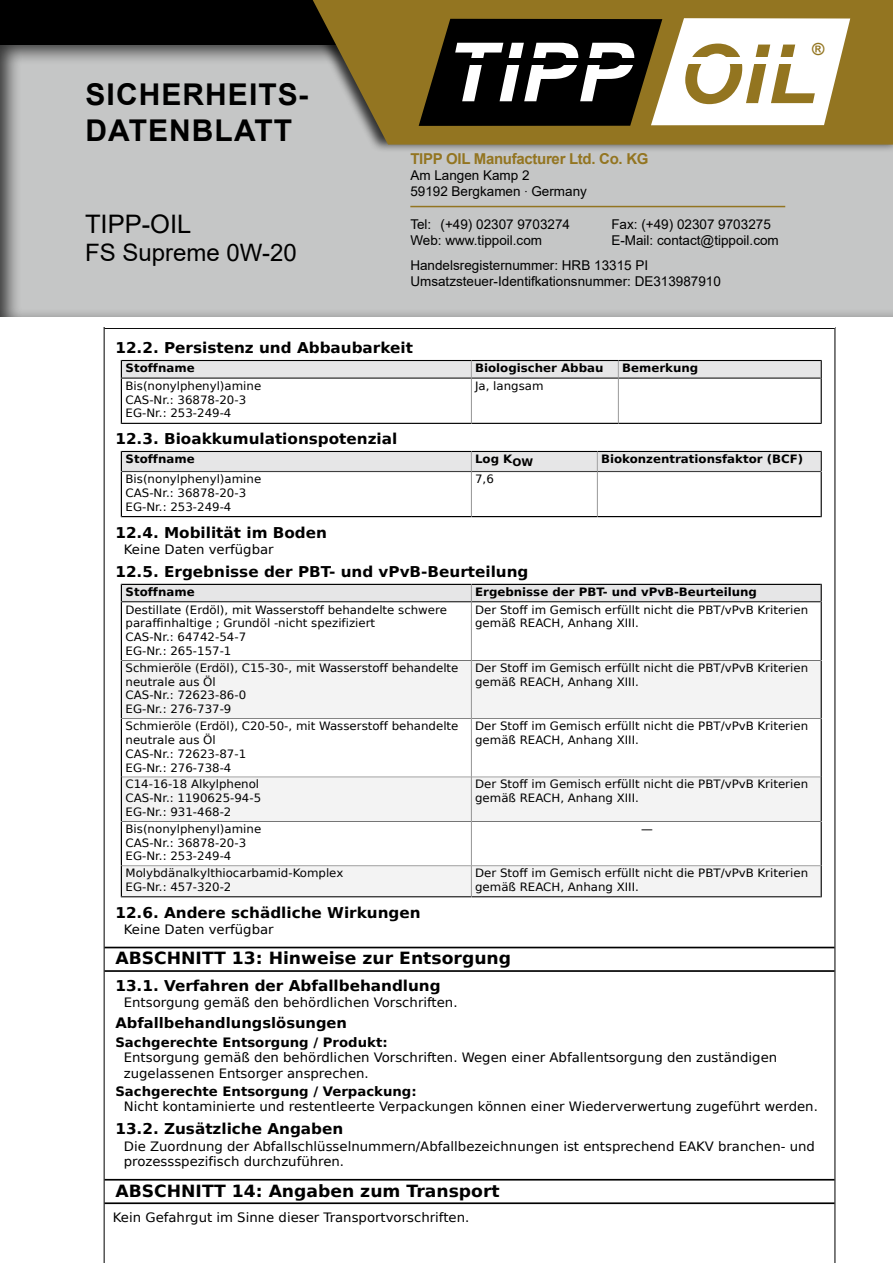
<style>
.page{position:relative;width:893px;height:1263px;background:#fff}
.page>*{position:absolute;margin:0;border:0;box-sizing:border-box;transform-origin:0 0}
.t1{font:italic 700 81.75px "Arial";letter-spacing:.015em;color:#fff}
.t2{font:700 30px/36px "Arial";letter-spacing:.035em;color:#000}
.t3{font:25.5px "Arial";color:#000}
.t4{font:24px "Arial";color:#000}
.t5{font:700 16.8px "DejaVu Sans";color:#000}
.t6{font:700 16.65px "Arial";color:#937520}
.t7{font:700 15px "Arial";letter-spacing:-.02em;color:#937521}
.t8{font:700 14.85px "DejaVu Sans";color:#000}
.t9{font:700 14.4px "DejaVu Sans";color:#000}
.t10{font:13.5px/16.2px "Arial";color:#000}
.t11{font:12.9px/15.6px "DejaVu Sans";color:#000}
.t12{font:11.55px/13.8px "DejaVu Sans";color:#000}
.t13{font:700 11.55px "DejaVu Sans";color:#000}
.s1{font-weight:400}
.s2{color:#937520}
.s3{font-family:"Helvetica Neue LT Std";font-weight:100;font-stretch:condensed}
.s4{font-weight:700}
</style>
<div class="page">
<div style="left:0;top:43px;width:893px;height:276px;background:#000;opacity:.75"></div>
<div style="left:0;top:0;width:893px;height:45px;background:#000"></div>
<div style="left:292px;top:0;width:601px;height:153px;background:#000;opacity:.75"></div>
<svg style="left:308px;top:0;width:585px;height:145px;background:#937a34"></svg>
<svg style="left:419px;top:18px;width:431px;height:108px"></svg>
<div style="left:445px;top:43px;width:184px;height:76px;background:#000"></div>
<div style="left:469px;top:58px;width:170px;height:6px;background:#000"></div>
<div style="left:685px;top:58px;width:109px;height:6px;background:#fff"></div>
<hr style="left:410px;top:206px;width:375px;height:1px;background:#937521">
<hr style="left:834px;top:327px;width:1px;height:936px;background:#000">
<hr style="left:104px;top:327px;width:1px;height:936px;background:#000">
<hr style="left:105px;top:328px;width:729px;height:1px;background:#000">
<svg style="left:121px;top:360px;width:701px;height:64px"></svg>
<svg style="left:121px;top:451px;width:701px;height:66px"></svg>
<svg style="left:121px;top:583px;width:701px;height:314px"></svg>
<hr style="left:105px;top:947px;width:729px;height:1px;background:#000">
<hr style="left:105px;top:970px;width:729px;height:2px;background:#000">
<hr style="left:105px;top:1179px;width:729px;height:1px;background:#000">
<hr style="left:105px;top:1202px;width:729px;height:2px;background:#000">
<h2 class="t2" style="left:86px;top:77px;width:224px">SICHERHEITS-<br>DATENBLATT</h2>
<p class="t3" style="left:85px;top:206px;width:108px">TIPP-OIL</p>
<p class="t4" style="left:85px;top:236px;width:213px">FS Supreme 0W-20</p>
<p class="t13" style="left:115px;top:248px;width:159px">Druckdatum: <span class="s1">01.03.2021</span></p>
<h1 class="t1" style="left:445px;top:18px;width:373px">TIPP <span class="s2">OIL</span></h1>
<h3 class="t6" style="left:812px;top:38px;width:14px">®</h3>
<p class="t7" style="left:410px;top:148px;width:240px">TIPP OIL Manufacturer Ltd. Co. KG</p>
<p class="t10" style="left:410px;top:167px;width:178px">Am Langen Kamp 2<br>59192 Bergkamen <span class="s3">·</span> Germany</p>
<p class="t10" style="left:410px;top:216px;width:161px">Tel: (+49) 02307 9703274</p>
<p class="t10" style="left:611px;top:216px;width:161px">Fax: (+49) 02307 9703275</p>
<p class="t10" style="left:410px;top:232px;width:133px">Web: www.tippoil.com</p>
<p class="t10" style="left:410px;top:228px;width:370px;line-height:25.2px;text-indent:201px">E-Mail: contact@tippoil.com<br>Handelsregisternummer: HRB 13315 PI</p>
<p class="t10" style="left:410px;top:273px;width:312px">Umsatzsteuer-Identifkationsnummer: DE313987910</p>
<p class="t8" style="left:115px;top:336px;width:299px">12.2. Persistenz und Abbaubarkeit</p>
<p class="t13" style="left:126px;top:359px;width:71px">Stoffname</p>
<p class="t13" style="left:475px;top:359px;width:130px">Biologischer Abbau</p>
<p class="t13" style="left:622px;top:359px;width:78px">Bemerkung</p>
<p class="t12" style="left:126px;top:379px;width:137px">Bis(nonylphenyl)amine<br>CAS-Nr.: 36878-20-3<br>EG-Nr.: 253-249-4</p>
<p class="t12" style="left:475px;top:379px;width:70px">Ja, langsam</p>
<p class="t8" style="left:115px;top:427px;width:283px">12.3. Bioakkumulationspotenzial</p>
<p class="t13" style="left:126px;top:450px;width:71px">Stoffname</p>
<p class="t13" style="left:475px;top:450px;width:60px">Log K<sub>OW</sub></p>
<p class="t13" style="left:601px;top:450px;width:204px">Biokonzentrationsfaktor (BCF)</p>
<p class="t12" style="left:126px;top:472px;width:137px">Bis(nonylphenyl)amine<br>CAS-Nr.: 36878-20-3<br>EG-Nr.: 253-249-4</p>
<p class="t12" style="left:475px;top:472px;width:20px">7,6</p>
<p class="t8" style="left:115px;top:520px;width:213px">12.4. Mobilität im Boden</p>
<p class="t11" style="left:124px;top:541px;width:151px">Keine Daten verfügbar</p>
<p class="t8" style="left:115px;top:559px;width:415px">12.5. Ergebnisse der PBT- und vPvB-Beurteilung</p>
<p class="t13" style="left:126px;top:582px;width:71px">Stoffname</p>
<p class="t13" style="left:475px;top:582px;width:283px">Ergebnisse der PBT- und vPvB-Beurteilung</p>
<p class="t12" style="left:126px;top:602px;width:323px">Destillate (Erdöl), mit Wasserstoff behandelte schwere paraffinhaltige ; Grundöl -nicht spezifiziert<br>CAS-Nr.: 64742-54-7<br>EG-Nr.: 265-157-1</p>
<p class="t12" style="left:475px;top:602px;width:335px">Der Stoff im Gemisch erfüllt nicht die PBT/vPvB Kriterien gemäß REACH, Anhang XIII.</p>
<p class="t12" style="left:126px;top:661px;width:334px">Schmieröle (Erdöl), C15-30-, mit Wasserstoff behandelte neutrale aus Öl<br>CAS-Nr.: 72623-86-0<br>EG-Nr.: 276-737-9</p>
<p class="t12" style="left:475px;top:661px;width:335px">Der Stoff im Gemisch erfüllt nicht die PBT/vPvB Kriterien gemäß REACH, Anhang XIII.</p>
<p class="t12" style="left:126px;top:719px;width:334px">Schmieröle (Erdöl), C20-50-, mit Wasserstoff behandelte neutrale aus Öl<br>CAS-Nr.: 72623-87-1<br>EG-Nr.: 276-738-4</p>
<p class="t12" style="left:475px;top:719px;width:335px">Der Stoff im Gemisch erfüllt nicht die PBT/vPvB Kriterien gemäß REACH, Anhang XIII.</p>
<p class="t12" style="left:126px;top:777px;width:137px">C14-16-18 Alkylphenol<br>CAS-Nr.: 1190625-94-5<br>EG-Nr.: 931-468-2</p>
<p class="t12" style="left:475px;top:777px;width:335px">Der Stoff im Gemisch erfüllt nicht die PBT/vPvB Kriterien gemäß REACH, Anhang XIII.</p>
<p class="t12" style="left:126px;top:821px;width:137px">Bis(nonylphenyl)amine<br>CAS-Nr.: 36878-20-3<br>EG-Nr.: 253-249-4</p>
<p class="t12" style="left:641px;top:821px;width:13px">—</p>
<p class="t12" style="left:126px;top:866px;width:219px">Molybdänalkylthiocarbamid-Komplex<br>EG-Nr.: 457-320-2</p>
<p class="t12" style="left:475px;top:866px;width:335px">Der Stoff im Gemisch erfüllt nicht die PBT/vPvB Kriterien gemäß REACH, Anhang XIII.</p>
<p class="t8" style="left:115px;top:900px;width:307px">12.6. Andere schädliche Wirkungen</p>
<p class="t11" style="left:124px;top:921px;width:151px">Keine Daten verfügbar</p>
<p class="t5" style="left:115px;top:945px;width:397px">ABSCHNITT 13: Hinweise zur Entsorgung</p>
<p class="t8" style="left:115px;top:973px;width:327px">13.1. Verfahren der Abfallbehandlung</p>
<p class="t11" style="left:124px;top:994px;width:335px">Entsorgung gemäß den behördlichen Vorschriften.</p>
<p class="t9" style="left:115px;top:1011px;width:233px">Abfallbehandlungslösungen</p>
<p class="t11" style="left:124px;top:1034px;width:655px;text-indent:-8px"><span class="s4">Sachgerechte Entsorgung / Produkt:<br></span>Entsorgung gemäß den behördlichen Vorschriften. Wegen einer Abfallentsorgung den zuständigen zugelassenen Entsorger ansprechen.</p>
<p class="t11" style="left:124px;top:1083px;width:696px;text-indent:-8px"><span class="s4">Sachgerechte Entsorgung / Verpackung:<br></span>Nicht kontaminierte und restentleerte Verpackungen können einer Wiederverwertung zugeführt werden.</p>
<p class="t8" style="left:115px;top:1117px;width:229px">13.2. Zusätzliche Angaben</p>
<p class="t11" style="left:124px;top:1138px;width:693px">Die Zuordnung der Abfallschlüsselnummern/Abfallbezeichnungen ist entsprechend EAKV branchen- und prozessspezifisch durchzuführen.</p>
<p class="t5" style="left:115px;top:1177px;width:386px">ABSCHNITT 14: Angaben zum Transport</p>
<p class="t11" style="left:113px;top:1209px;width:358px">Kein Gefahrgut im Sinne dieser Transportvorschriften.</p>
</div>
